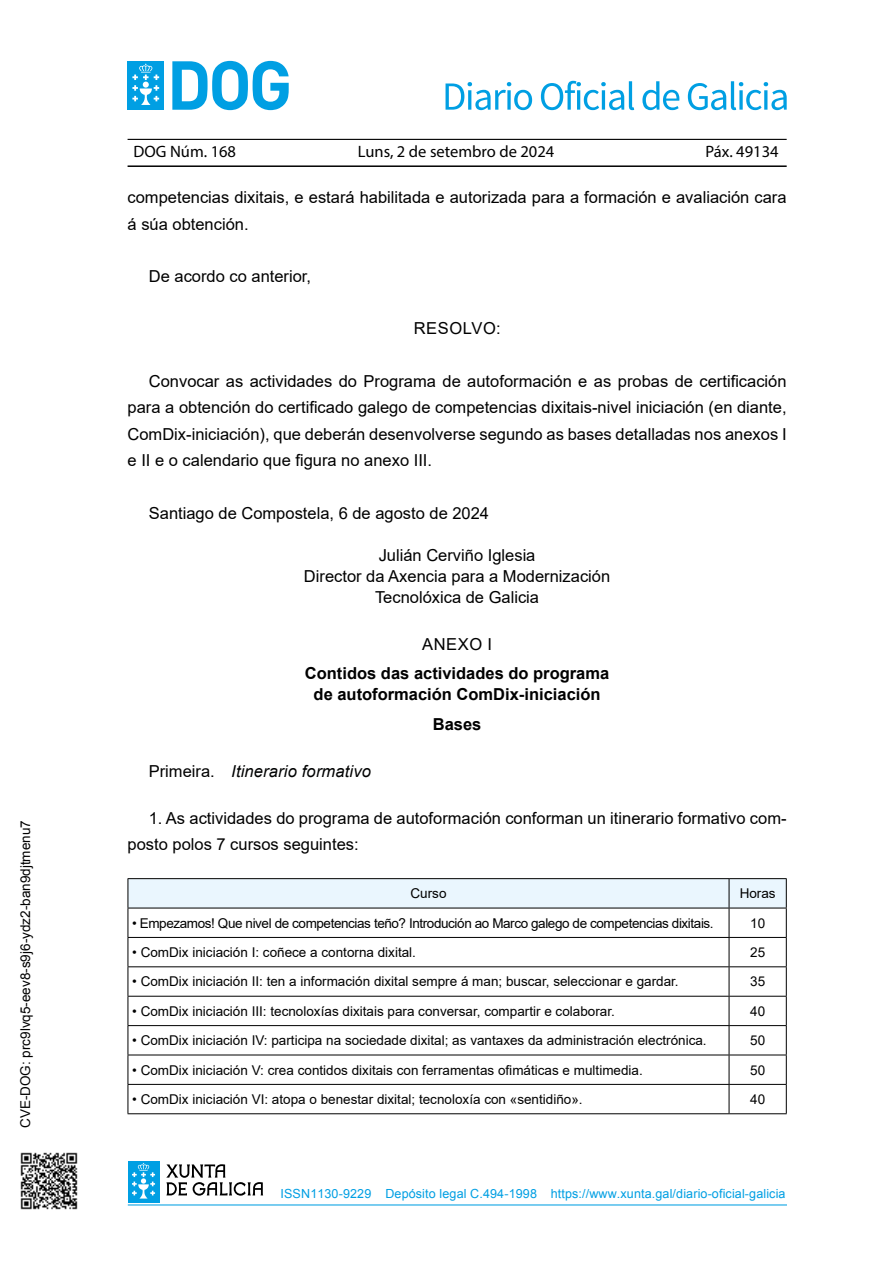
<style>
.page{position:relative;width:893px;height:1263px;background:#fff}
.page>*{position:absolute;margin:0;border:0;box-sizing:border-box;transform-origin:0 0}
.t1{font:16.5px/26.7px "Arial";color:#000}
.t2{font:700 16.5px/21px "Arial";color:#000;text-align:center}
.t3{font:16.5px "Myriad Pro";color:#000}
.t4{font:italic 16.5px "Arial";letter-spacing:.01em;color:#010202}
.t5{font:16.5px "Arial";letter-spacing:.035em;color:#000}
.t6{font:13.5px "Arial";color:#000}
.t7{font:13.5px "Arial";letter-spacing:-.03em;color:#000}
.t8{font:12.6px "Arial";letter-spacing:.01em;color:#009fe3}
.s1{font-style:normal;color:#000}
</style>
<div class="page">
<hr style="left:128px;top:139px;width:659px;height:1px;background:#000">
<hr style="left:128px;top:165px;width:659px;height:2px;background:#000">
<div style="left:128px;top:61px;width:36px;height:49px;background:#009fe3"></div>
<svg style="left:132px;top:64px;width:27px;height:41px"></svg>
<svg style="left:172px;top:61px;width:117px;height:49px"></svg>
<hr style="left:128px;top:1204px;width:659px;height:1px;background:#009fe3">
<div style="left:128px;top:1161px;width:31px;height:42px;background:#009fe3"></div>
<svg style="left:132px;top:1163px;width:23px;height:35px"></svg>
<svg style="left:166px;top:1164px;width:97px;height:32px"></svg>
<svg style="left:446px;top:82px;width:86px;height:28px"></svg>
<svg style="left:541px;top:81px;width:93px;height:29px"></svg>
<svg style="left:642px;top:81px;width:37px;height:29px"></svg>
<svg style="left:688px;top:81px;width:99px;height:29px"></svg>
<hr style="left:128px;top:878px;width:601px;height:1px;background:#000">
<hr style="left:729px;top:878px;width:58px;height:1px;background:#000">
<svg style="left:128px;top:879px;width:659px;height:234px"></svg>
<hr style="left:128px;top:1113px;width:601px;height:1px;background:#000">
<hr style="left:729px;top:1113px;width:58px;height:1px;background:#000">
<img style="left:20px;top:1152px;width:58px;height:58px">
<p class="t6" style="left:20px;top:1128px;width:309px;rotate:-90deg">CVE-DOG: prc9lvq5-eev8-s9j6-ydz2-ban9djtmenu7</p>
<p class="t3" style="left:134px;top:141px;width:104px">DOG Núm. 168</p>
<p class="t3" style="left:358px;top:141px;width:198px">Luns, 2 de setembro de 2024</p>
<p class="t3" style="left:705px;top:141px;width:75px">Páx. 49134</p>
<p class="t1" style="left:128px;top:184px;width:661px">competencias dixitais, e estará habilitada e autorizada para a formación e avaliación cara á súa obtención.</p>
<p class="t1" style="left:149px;top:263px;width:164px">De acordo co anterior,</p>
<p class="t5" style="left:414px;top:317px;width:88px">RESOLVO:</p>
<p class="t1" style="left:128px;top:367px;width:661px;text-align:justify;text-indent:21px">Convocar as actividades do Programa de autoformación e as probas de certificación para a obtención do certificado galego de competencias dixitais-nivel iniciación (en diante, ComDix-iniciación), que deberán desenvolverse segundo as bases detalladas nos anexos I e II e o calendario que figura no anexo III.</p>
<p class="t1" style="left:149px;top:499px;width:342px">Santiago de Compostela, 6 de agosto de 2024</p>
<p class="t1" style="left:304px;top:544px;width:308px;line-height:21px;text-align:center">Julián Cerviño Iglesia<br>Director da Axencia para a Modernización<br>Tecnolóxica de Galicia</p>
<p class="t1" style="left:422px;top:631px;width:71px">ANEXO I</p>
<p class="t2" style="left:305px;top:663px;width:306px">Contidos das actividades do programa de autoformación ComDix-iniciación</p>
<p class="t2" style="left:433px;top:714px;width:50px">Bases</p>
<p class="t4" style="left:149px;top:760px;width:224px"><span class="s1">Primeira.</span> Itinerario formativo</p>
<p class="t1" style="left:128px;top:805px;width:661px;line-height:26px;text-indent:21px">1. As actividades do programa de autoformación conforman un itinerario formativo com&shy;posto polos 7 cursos seguintes:</p>
<p class="t6" style="left:410px;top:884px;width:38px">Curso</p>
<p class="t6" style="left:740px;top:884px;width:38px">Horas</p>
<p class="t7" style="left:132px;top:913px;width:583px">• Empezamos! Que nivel de competencias teño? Introdución ao Marco galego de competencias dixitais.</p>
<p class="t6" style="left:750px;top:913px;width:17px">10</p>
<p class="t6" style="left:132px;top:943px;width:285px">• ComDix iniciación I: coñece a contorna dixital.</p>
<p class="t6" style="left:750px;top:943px;width:17px">25</p>
<p class="t6" style="left:132px;top:972px;width:548px">• ComDix iniciación II: ten a información dixital sempre á man; buscar, seleccionar e gardar.</p>
<p class="t6" style="left:750px;top:972px;width:17px">35</p>
<p class="t6" style="left:132px;top:1002px;width:484px">• ComDix iniciación III: tecnoloxías dixitais para conversar, compartir e colaborar.</p>
<p class="t6" style="left:750px;top:1002px;width:17px">40</p>
<p class="t6" style="left:132px;top:1031px;width:576px">• ComDix iniciación IV: participa na sociedade dixital; as vantaxes da administración electrónica.</p>
<p class="t6" style="left:750px;top:1031px;width:17px">50</p>
<p class="t6" style="left:132px;top:1060px;width:512px">• ComDix iniciación V: crea contidos dixitais con ferramentas ofimáticas e multimedia.</p>
<p class="t6" style="left:750px;top:1060px;width:17px">50</p>
<p class="t6" style="left:132px;top:1090px;width:452px">• ComDix iniciación VI: atopa o benestar dixital; tecnoloxía con «sentidiño».</p>
<p class="t6" style="left:750px;top:1090px;width:17px">40</p>
<p class="t8" style="left:281px;top:1185px;width:506px">ISSN1130-9229 Depósito legal C.494-1998 https://www.xunta.gal/diario-oficial-galicia</p>
</div>
